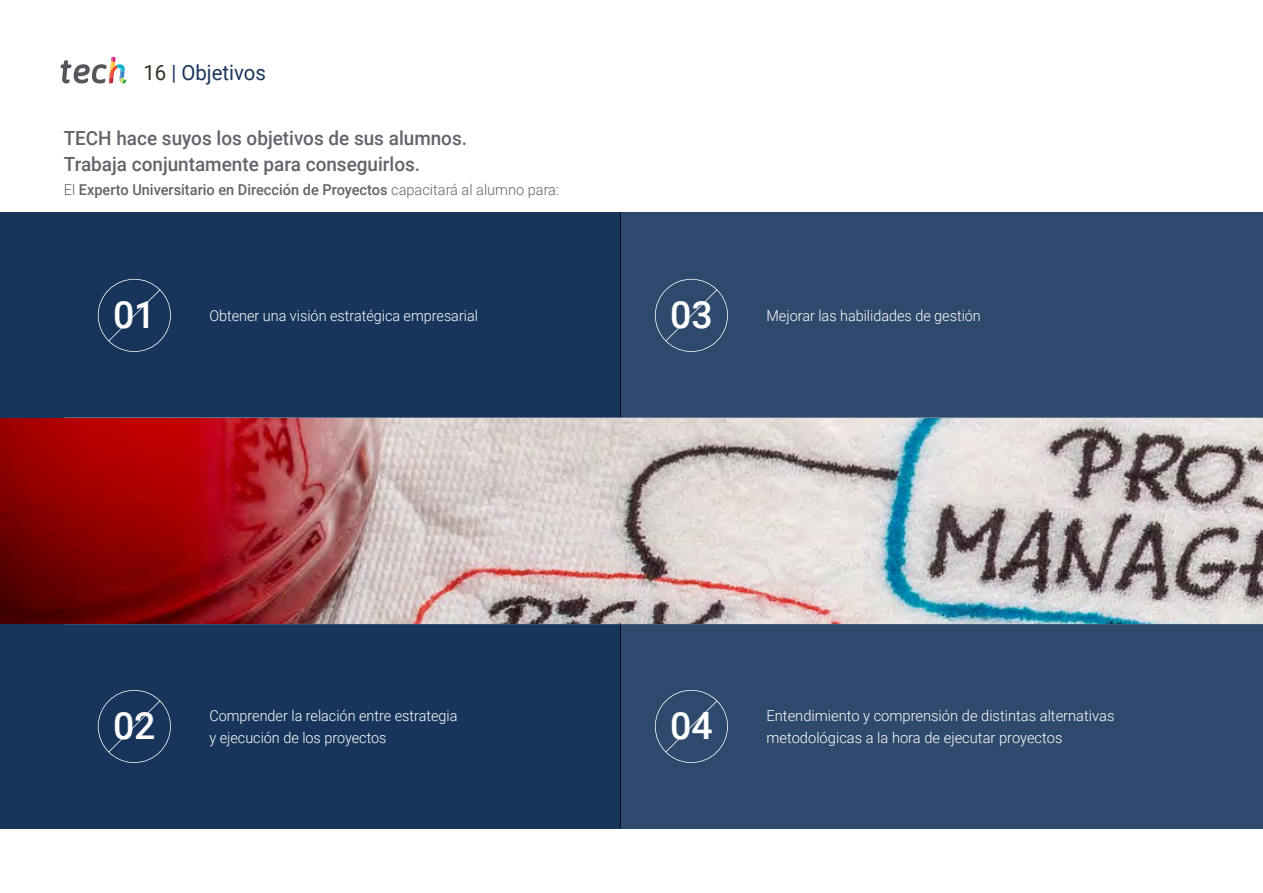
<style>
.page{position:relative;width:1263px;height:893px;background:#fff}
.page>*{position:absolute;margin:0;border:0;box-sizing:border-box;transform-origin:0 0}
.t1{font:500 37.5px "Roboto";color:#fff}
.t2{font:21px "Roboto";color:#1a355c}
.t3{font:500 19.5px/25.5px "Roboto";color:#61646a}
.t4{font:300 15px/22.5px "Roboto";color:#fff;scale:.96 1}
.t5{font:300 15px/22.5px "Roboto";color:#fff}
.t6{font:500 15px "Roboto";color:#61646a}
.s1{color:#312e20}
.s2{font-weight:300}
</style>
<div class="page">
<div style="left:0;top:213px;width:621px;height:616px;background:#17355b"></div>
<div style="left:621px;top:213px;width:642px;height:616px;background:#2e496b"></div>
<svg style="left:98px;top:279px;width:73px;height:73px"></svg>
<svg style="left:98px;top:690px;width:73px;height:73px"></svg>
<svg style="left:655px;top:279px;width:73px;height:73px"></svg>
<svg style="left:655px;top:690px;width:73px;height:73px"></svg>
<hr style="left:64px;top:623px;width:1199px;height:1px;background:#fff">
<img style="left:0;top:418px;width:1263px;height:205px">
<svg style="left:61px;top:57px;width:65px;height:27px"></svg>
<h2 class="t2" style="left:144px;top:57px;width:124px"><span class="s1">16</span> | Objetivos</h2>
<h3 class="t3" style="left:64px;top:125px;width:405px">TECH hace suyos los objetivos de sus alumnos.<br>Trabaja conjuntamente para conseguirlos.</h3>
<p class="t6" style="left:64px;top:179px;width:497px"><span class="s2">El</span> Experto Universitario en Dirección de Proyectos <span class="s2">capacitará al alumno para:</span></p>
<h1 class="t1" style="left:113px;top:288px;width:44px">01</h1>
<p class="t4" style="left:209px;top:304px;width:281px">Obtener una visión estratégica empresarial</p>
<h1 class="t1" style="left:670px;top:288px;width:44px">03</h1>
<p class="t4" style="left:766px;top:304px;width:225px">Mejorar las habilidades de gestión</p>
<h1 class="t1" style="left:113px;top:699px;width:44px">02</h1>
<p class="t4" style="left:209px;top:704px;width:260px">Comprender la relación entre estrategia y ejecución de los proyectos</p>
<h1 class="t1" style="left:670px;top:699px;width:44px">04</h1>
<p class="t5" style="left:766px;top:704px;width:349px">Entendimiento y comprensión de distintas alternativas metodológicas a la hora de ejecutar proyectos</p>
</div>
